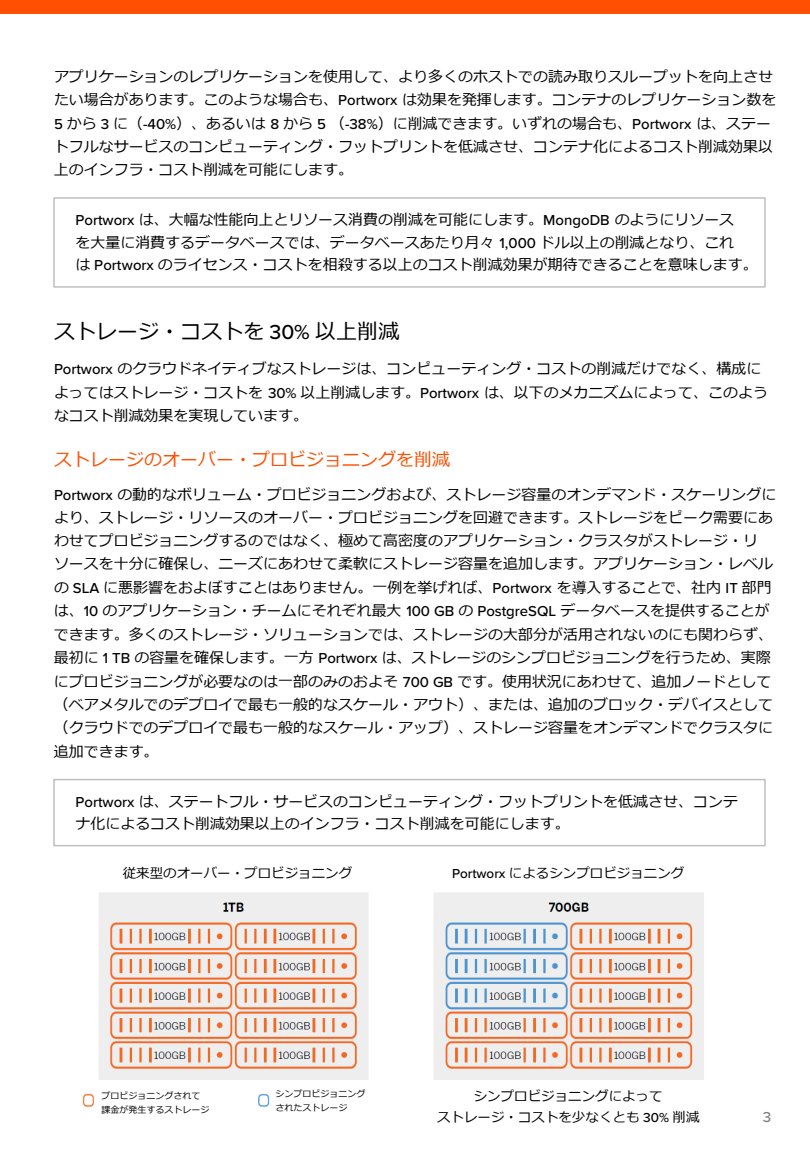
<style>
.page{position:relative;width:810px;height:1170px;background:#fff}
.page>*{position:absolute;margin:0;border:0;box-sizing:border-box;transform-origin:0 0}
.t1{font:21px "Meiryo";color:#000}
.t2{font:18px "Meiryo";color:#fe5000}
.t3{font:15px/23.4px "Meiryo";color:#000}
.t4{font:500 15px "Proxima Nova";color:#7f7f7f}
.t5{font:13.5px/21px "Meiryo";color:#000;text-align:center}
.t6{font:9px/14.1px "Meiryo";color:#000}
.s1{font-family:"Proxima Nova";font-weight:500}
</style>
<div class="page">
<div style="left:0;top:0;width:810px;height:13px;background:#fe5000"></div>
<img style="left:82px;top:892px;width:622px;height:215px">
<div style="left:270px;top:1081px;width:111px;height:38px;background:#fff"></div>
<div style="left:400px;top:1081px;width:337px;height:50px;background:#fff"></div>
<div style="left:96px;top:1081px;width:156px;height:43px;background:#fff"></div>
<div style="left:53px;top:197px;width:713px;height:91px;border:2px solid #bfbfbf"></div>
<div style="left:53px;top:779px;width:713px;height:67px;border:2px solid #bfbfbf"></div>
<p class="t3" style="left:54px;top:65px;width:724px">アプリケーションのレプリケーションを使用して、より多くのホストでの読み取りスループットを向上させたい場合があります。このような場合も、<span class="s1">Portworx</span> は効果を発揮します。コンテナのレプリケーション数を<span class="s1">5</span> から <span class="s1">3</span> に（<span class="s1">-40%</span>）、あるいは <span class="s1">8</span> から <span class="s1">5</span> （<span class="s1">-38%</span>）に削減できます。いずれの場合も、<span class="s1">Portworx</span> は、ステートフルなサービスのコンピューティング・フットプリントを低減させ、コンテナ化によるコスト削減効果以上のインフラ・コスト削減を可能にします。</p>
<p class="t3" style="left:76px;top:209px;width:684px;line-height:22.5px"><span class="s1">Portworx</span> は、大幅な性能向上とリソース消費の削減を可能にします。<span class="s1">MongoDB</span> のようにリソース<br>を大量に消費するデータベースでは、データベースあたり月々 <span class="s1">1,000</span> ドル以上の削減となり、これ<br>は <span class="s1">Portworx</span> のライセンス・コストを相殺する以上のコスト削減効果が期待できることを意味します。</p>
<p class="t1" style="left:54px;top:317px;width:347px">ストレージ・コストを <span class="s1">30%</span> 以上削減</p>
<p class="t3" style="left:54px;top:358px;width:716px"><span class="s1">Portworx</span> のクラウドネイティブなストレージは、コンピューティング・コストの削減だけでなく、構成によってはストレージ・コストを <span class="s1">30%</span> 以上削減します。<span class="s1">Portworx</span> は、以下のメカニズムによって、このようなコスト削減効果を実現しています。</p>
<p class="t2" style="left:54px;top:447px;width:397px">ストレージのオーバー・プロビジョニングを削減</p>
<p class="t3" style="left:54px;top:483px;width:724px"><span class="s1">Portworx</span> の動的なボリューム・プロビジョニングおよび、ストレージ容量のオンデマンド・スケーリングにより、ストレージ・リソースのオーバー・プロビジョニングを回避できます。ストレージをピーク需要にあわせてプロビジョニングするのではなく、極めて高密度のアプリケーション・クラスタがストレージ・リソースを十分に確保し、ニーズにあわせて柔軟にストレージ容量を追加します。アプリケーション・レベルの <span class="s1">SLA</span> に悪影響をおよぼすことはありません。一例を挙げれば、<span class="s1">Portworx</span> を導入することで、社内 <span class="s1">IT</span> 部門は、<span class="s1">10</span> のアプリケーション・チームにそれぞれ最大 <span class="s1">100 GB</span> の <span class="s1">PostgreSQL</span> データベースを提供することができます。多くのストレージ・ソリューションでは、ストレージの大部分が活用されないのにも関わらず、最初に <span class="s1">1 TB</span> の容量を確保します。一方 <span class="s1">Portworx</span> は、ストレージのシンプロビジョニングを行うため、実際にプロビジョニングが必要なのは一部のみのおよそ <span class="s1">700 GB</span> です。使用状況にあわせて、追加ノードとして（ベアメタルでのデプロイで最も一般的なスケール・アウト）、または、追加のブロック・デバイスとして（クラウドでのデプロイで最も一般的なスケール・アップ）、ストレージ容量をオンデマンドでクラスタに追加できます。</p>
<p class="t3" style="left:76px;top:791px;width:664px;line-height:22.5px"><span class="s1">Portworx</span> は、ステートフル・サービスのコンピューティング・フットプリントを低減させ、コンテナ化によるコスト削減効果以上のインフラ・コスト削減を可能にします。</p>
<p class="t5" style="left:123px;top:863px;width:231px">従来型のオーバー・プロビジョニング</p>
<p class="t5" style="left:452px;top:863px;width:234px"><span class="s1">Portworx</span> によるシンプロビジョニング</p>
<p class="t6" style="left:102px;top:1089px;width:109px">プロビジョニングされて課金が発生するストレージ</p>
<p class="t6" style="left:276px;top:1087px;width:91px">シンプロビジョニングされたストレージ</p>
<p class="t5" style="left:437px;top:1086px;width:264px">シンプロビジョニングによって<br>ストレージ・コストを少なくとも <span class="s1">30%</span> 削減</p>
<p class="t4" style="left:763px;top:1109px;width:10px">3</p>
</div>
